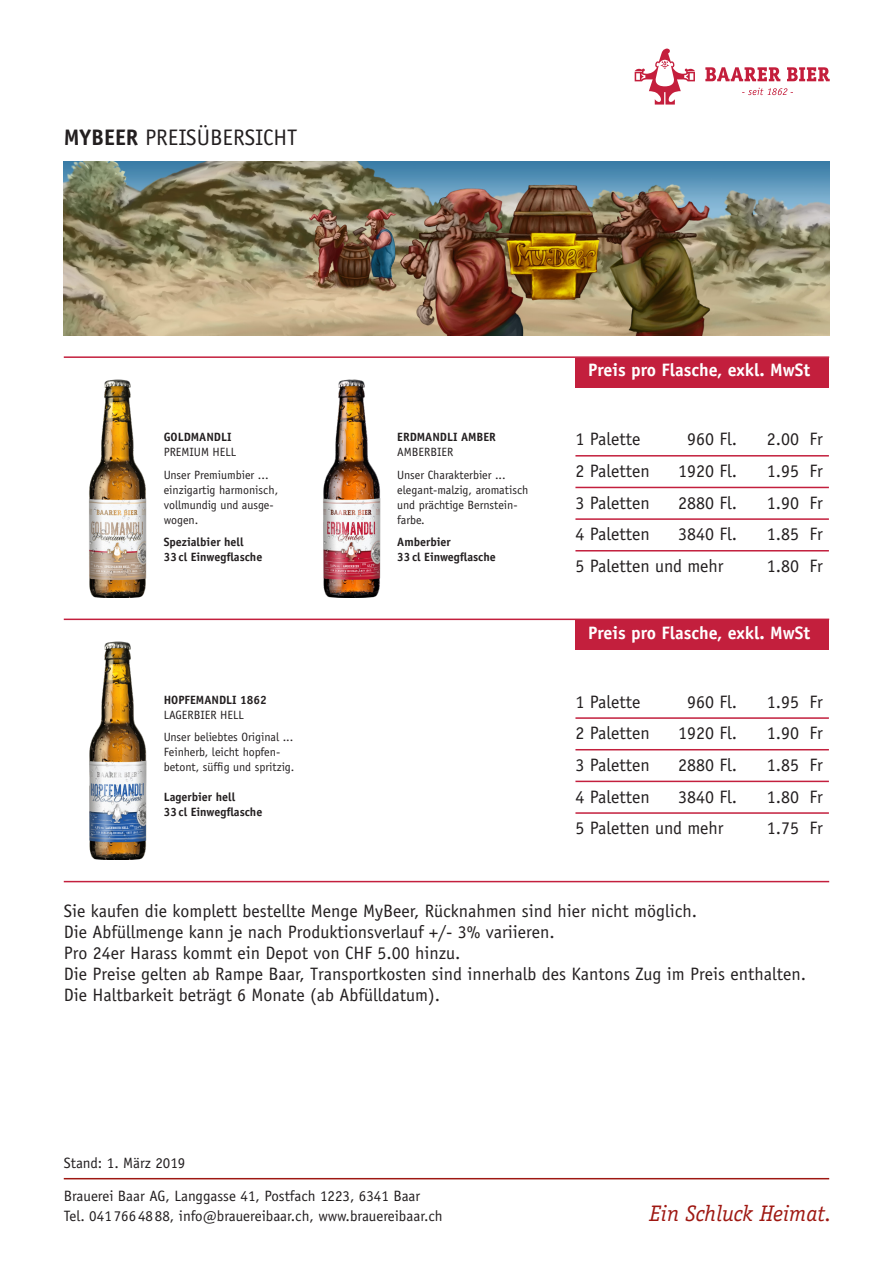
<style>
.page{position:relative;width:893px;height:1263px;background:#fff}
.page>*{position:absolute;margin:0;border:0;box-sizing:border-box;transform-origin:0 0}
.t1{font:22.5px "Officina Sans";color:#231f20}
.t2{font:italic 22.5px "Officina Serif";color:#9e1711}
.t3{font:18px/21px "Officina Sans";color:#231f20}
.t4{font:700 18px "Officina Sans";color:#fff}
.t5{font:15px "Officina Sans";color:#231f20}
.t6{font:12px/15px "Officina Sans";color:#231f20}
.t7{font:700 12px "Officina Sans";color:#231f20}
.s1{font-weight:700}
</style>
<div class="page">
<img style="left:64px;top:162px;width:765px;height:174px">
<img style="left:89px;top:379px;width:58px;height:219px">
<hr style="left:64px;top:356px;width:765px;height:2px;background:#c31f3d">
<hr style="left:64px;top:619px;width:765px;height:1px;background:#c31f3d">
<hr style="left:575px;top:455px;width:254px;height:1px;background:#c31f3d">
<hr style="left:575px;top:487px;width:254px;height:1px;background:#c31f3d">
<hr style="left:575px;top:518px;width:254px;height:2px;background:#c31f3d">
<hr style="left:575px;top:550px;width:254px;height:1px;background:#c31f3d">
<div style="left:575px;top:358px;width:254px;height:30px;background:#c31f3d"></div>
<hr style="left:64px;top:881px;width:765px;height:1px;background:#c31f3d">
<hr style="left:575px;top:717px;width:254px;height:2px;background:#c31f3d">
<hr style="left:575px;top:749px;width:254px;height:1px;background:#c31f3d">
<hr style="left:575px;top:781px;width:254px;height:1px;background:#c31f3d">
<hr style="left:575px;top:812px;width:254px;height:2px;background:#c31f3d">
<div style="left:575px;top:620px;width:254px;height:30px;background:#c31f3d"></div>
<img style="left:323px;top:379px;width:58px;height:219px">
<img style="left:89px;top:641px;width:58px;height:219px">
<hr style="left:64px;top:1178px;width:765px;height:1px;background:#9e1711">
<svg style="left:705px;top:67px;width:75px;height:14px"></svg>
<svg style="left:787px;top:67px;width:43px;height:14px"></svg>
<svg style="left:742px;top:88px;width:51px;height:7px"></svg>
<svg style="left:635px;top:49px;width:60px;height:56px"></svg>
<p class="t1" style="left:64px;top:124px;width:235px"><span class="s1">MYBEER</span> PREISÜBERSICHT</p>
<p class="t7" style="left:164px;top:430px;width:69px">GOLDMANDLI</p>
<p class="t6" style="left:164px;top:445px;width:74px">PREMIUM HELL</p>
<p class="t6" style="left:164px;top:467px;width:106px">Unser Premiumbier ...</p>
<p class="t6" style="left:164px;top:482px;width:116px">einzigartig harmonisch, vollmundig und ausge&shy;wogen.</p>
<p class="t7" style="left:164px;top:535px;width:81px">Spezialbier hell</p>
<p class="t7" style="left:164px;top:550px;width:100px">33cl Einwegflasche</p>
<p class="t7" style="left:164px;top:692px;width:105px">HOPFEMANDLI 1862</p>
<p class="t6" style="left:164px;top:707px;width:82px">LAGERBIER HELL</p>
<p class="t6" style="left:164px;top:730px;width:131px">Unser beliebtes Original ...</p>
<p class="t6" style="left:164px;top:745px;width:132px">Feinherb, leicht hopfen&shy;betont, süffig und spritzig.</p>
<p class="t7" style="left:164px;top:790px;width:73px">Lagerbier hell</p>
<p class="t7" style="left:164px;top:805px;width:100px">33cl Einwegflasche</p>
<p class="t7" style="left:397px;top:430px;width:100px">ERDMANDLI AMBER</p>
<p class="t6" style="left:397px;top:445px;width:58px">AMBERBIER</p>
<p class="t6" style="left:397px;top:467px;width:110px">Unser Charakterbier ...</p>
<p class="t6" style="left:397px;top:482px;width:133px">elegant-malzig, aromatisch und prächtige Bernstein-</p>
<p class="t6" style="left:397px;top:512px;width:29px">farbe.</p>
<p class="t7" style="left:397px;top:535px;width:55px">Amberbier</p>
<p class="t7" style="left:397px;top:550px;width:100px">33cl Einwegflasche</p>
<p class="t4" style="left:588px;top:359px;width:224px">Preis pro Flasche, exkl. MwSt</p>
<p class="t3" style="left:575px;top:429px;width:67px">1 Palette</p>
<p class="t3" style="left:687px;top:429px;width:51px">960 Fl.</p>
<p class="t3" style="left:767px;top:429px;width:57px">2.00 Fr</p>
<p class="t3" style="left:575px;top:461px;width:76px">2 Paletten</p>
<p class="t3" style="left:678px;top:461px;width:60px">1920 Fl.</p>
<p class="t3" style="left:767px;top:461px;width:57px">1.95 Fr</p>
<p class="t3" style="left:575px;top:492px;width:76px">3 Paletten</p>
<p class="t3" style="left:678px;top:492px;width:60px">2880 Fl.</p>
<p class="t3" style="left:767px;top:492px;width:57px">1.90 Fr</p>
<p class="t3" style="left:575px;top:524px;width:76px">4 Paletten</p>
<p class="t3" style="left:678px;top:524px;width:60px">3840 Fl.</p>
<p class="t3" style="left:767px;top:524px;width:57px">1.85 Fr</p>
<p class="t3" style="left:575px;top:555px;width:150px">5 Paletten und mehr</p>
<p class="t3" style="left:767px;top:555px;width:57px">1.80 Fr</p>
<p class="t4" style="left:588px;top:621px;width:224px">Preis pro Flasche, exkl. MwSt</p>
<p class="t3" style="left:575px;top:691px;width:67px">1 Palette</p>
<p class="t3" style="left:687px;top:691px;width:51px">960 Fl.</p>
<p class="t3" style="left:767px;top:691px;width:57px">1.95 Fr</p>
<p class="t3" style="left:575px;top:723px;width:76px">2 Paletten</p>
<p class="t3" style="left:678px;top:723px;width:60px">1920 Fl.</p>
<p class="t3" style="left:767px;top:723px;width:57px">1.90 Fr</p>
<p class="t3" style="left:575px;top:754px;width:76px">3 Paletten</p>
<p class="t3" style="left:678px;top:754px;width:60px">2880 Fl.</p>
<p class="t3" style="left:767px;top:754px;width:57px">1.85 Fr</p>
<p class="t3" style="left:575px;top:786px;width:76px">4 Paletten</p>
<p class="t3" style="left:678px;top:786px;width:60px">3840 Fl.</p>
<p class="t3" style="left:767px;top:786px;width:57px">1.80 Fr</p>
<p class="t3" style="left:575px;top:818px;width:150px">5 Paletten und mehr</p>
<p class="t3" style="left:767px;top:818px;width:57px">1.75 Fr</p>
<p class="t3" style="left:64px;top:900px;width:744px">Sie kaufen die komplett bestellte Menge MyBeer, Rücknahmen sind hier nicht möglich.<br>Die Abfüllmenge kann je nach Produktionsverlauf +/- 3% variieren.<br>Pro 24er Harass kommt ein Depot von CHF 5.00 hinzu.<br>Die Preise gelten ab Rampe Baar, Transportkosten sind innerhalb des Kantons Zug im Preis enthalten.<br>Die Haltbarkeit beträgt 6 Monate (ab Abfülldatum).</p>
<p class="t5" style="left:64px;top:1154px;width:123px">Stand: 1. März 2019</p>
<p class="t5" style="left:64px;top:1187px;width:358px">Brauerei Baar AG, Langgasse 41, Postfach 1223, 6341 Baar</p>
<p class="t5" style="left:64px;top:1207px;width:380px">Tel. 0417664888, info@brauereibaar.ch, www.brauereibaar.ch</p>
<p class="t2" style="left:650px;top:1200px;width:184px">Ein Schluck Heimat.</p>
</div>
